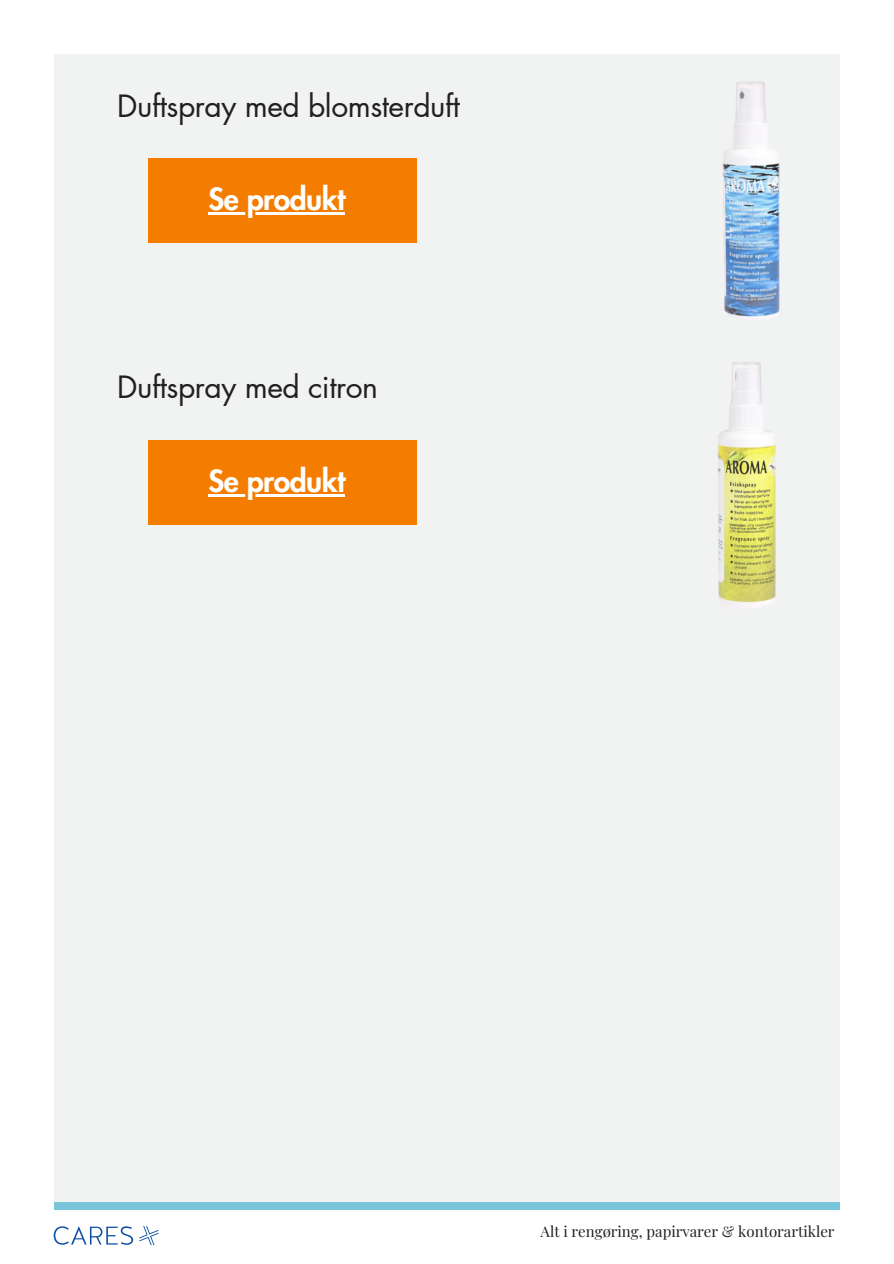
<style>
.page{position:relative;width:894px;height:1264px;background:#fff}
.page>*{position:absolute;margin:0;border:0;box-sizing:border-box;transform-origin:0 0}
.t1{font:30px "Futura LT Pro";letter-spacing:-.015em;color:#231f20}
.t2{font:800 30px "Futura LT Pro";letter-spacing:-.015em;color:#fff}
.t3{font:15px "Playfair Display";color:#231f20}
</style>
<div class="page">
<div style="left:0;top:0;width:893px;height:1263px;background:linear-gradient(to right,#fff,#fff)"></div>
<div style="left:54px;top:54px;width:785px;height:1155px;background:#f1f2f2"></div>
<div style="left:54px;top:1202px;width:785px;height:7px;background:#78c5dc"></div>
<svg style="left:54px;top:1226px;width:79px;height:18px"></svg>
<svg style="left:139px;top:1225px;width:19px;height:20px"></svg>
<div style="left:149px;top:158px;width:268px;height:85px;background:#f47d00"></div>
<img style="left:722px;top:81px;width:58px;height:238px">
<div style="left:149px;top:440px;width:268px;height:84px;background:#f47d00"></div>
<img style="left:717px;top:362px;width:59px;height:245px">
<hr style="left:208px;top:212px;width:137px;height:3px;background:#fff">
<hr style="left:208px;top:494px;width:137px;height:2px;background:#fff">
<p class="t1" style="left:117px;top:92px;width:344px">Duftspray med blomsterduft</p>
<p class="t2" style="left:208px;top:185px;width:138px">Se produkt</p>
<p class="t1" style="left:117px;top:373px;width:262px">Duftspray med citron</p>
<p class="t2" style="left:208px;top:467px;width:138px">Se produkt</p>
<p class="t3" style="left:540px;top:1220px;width:295px">Alt i rengøring, papirvarer &amp; kontorartikler</p>
</div>
